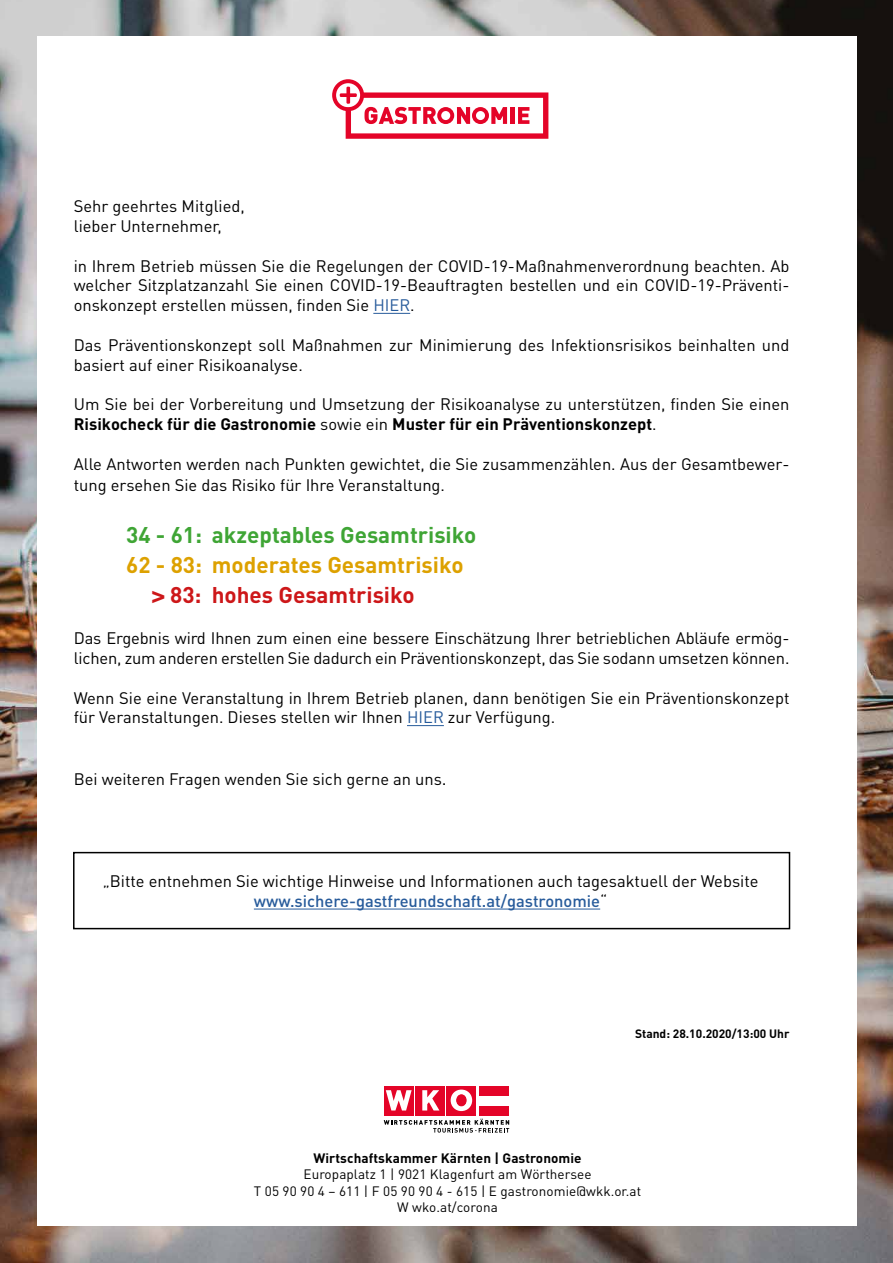
<style>
.page{position:relative;width:893px;height:1263px;background:#fff}
.page>*{position:absolute;margin:0;border:0;box-sizing:border-box;transform-origin:0 0}
.t1{font:700 22.5px/30px "DIN";color:#dda100}
.t2{font:700 22.5px "DIN";color:#3fa535}
.t3{font:16.5px/19.8px "DIN Pro";color:#000}
.t4{font:13.5px/16.5px "DIN";letter-spacing:.005em;color:#000;text-align:center}
.t5{font:700 13.5px "DIN";letter-spacing:.005em;color:#000}
.t6{font:700 12px "DIN";color:#000}
.s1{color:#275b9b}
.s2{font-weight:700}
.s3{font-family:"Univers LT Std";color:#cd1719}
.s4{color:#cd1719}
.s5{font-size:18px}
.s6{font-weight:500;color:#275b9b}
</style>
<div class="page">
<img style="left:0;top:0;width:893px;height:1263px">
<div style="left:37px;top:36px;width:819px;height:1189px;background:#fff"></div>
<div style="left:479px;top:1086px;width:30px;height:9px;background:#e40428"></div>
<div style="left:479px;top:1105px;width:30px;height:10px;background:#e40428"></div>
<div style="left:446px;top:1086px;width:30px;height:29px;background:#e40428"></div>
<div style="left:415px;top:1086px;width:30px;height:29px;background:#e40428"></div>
<svg style="left:422px;top:1090px;width:17px;height:20px"></svg>
<div style="left:384px;top:1086px;width:30px;height:29px;background:#e40428"></div>
<svg style="left:386px;top:1090px;width:26px;height:20px"></svg>
<svg style="left:451px;top:1089px;width:21px;height:22px"></svg>
<div style="left:457px;top:1095px;width:9px;height:11px;background:#e40428;border-radius:50%"></div>
<div style="left:456px;top:1094px;width:10px;height:12px;border:1px solid #e40428;border-radius:50%"></div>
<svg style="left:384px;top:1119px;width:125px;height:13px"></svg>
<svg style="left:332px;top:79px;width:216px;height:60px"></svg>
<hr style="left:373px;top:313px;width:37px;height:1px;background:#275b9b">
<hr style="left:407px;top:725px;width:37px;height:1px;background:#275b9b">
<hr style="left:254px;top:909px;width:346px;height:1px;background:#275b9b">
<div style="left:73px;top:852px;width:717px;height:77px;border:2px solid #000"></div>
<p class="t3" style="left:74px;top:196px;width:173px">Sehr geehrtes Mitglied, lieber Unternehmer,</p>
<p class="t3" style="left:74px;top:255px;width:717px;text-align:justify">in Ihrem Betrieb müssen Sie die Regelungen der COVID-19-Maßnahmenverordnung beachten. Ab welcher Sitzplatzanzahl Sie einen COVID-19-Beauftragten bestellen und ein COVID-19-Präventi&shy;onskonzept erstellen müssen, finden Sie <span class="s1">HIER</span>.</p>
<p class="t3" style="left:74px;top:334px;width:717px">Das Präventionskonzept soll Maßnahmen zur Minimierung des Infektionsrisikos beinhalten und basiert auf einer Risikoanalyse.</p>
<p class="t3" style="left:74px;top:394px;width:717px">Um Sie bei der Vorbereitung und Umsetzung der Risikoanalyse zu unterstützen, finden Sie einen<br><span class="s2">Risikocheck für die Gastronomie</span> sowie ein <span class="s2">Muster für ein Präventionskonzept</span>.</p>
<p class="t3" style="left:74px;top:452px;width:717px;line-height:21.6px">Alle Antworten werden nach Punkten gewichtet, die Sie zusammenzählen. Aus der Gesamtbewer&shy;tung ersehen Sie das Risiko für Ihre Veranstaltung.</p>
<h1 class="t2" style="left:126px;top:520px;width:352px">34 - 61: akzeptables Gesamtrisiko</h1>
<h1 class="t1" style="left:152px;top:549px;width:313px;text-indent:-25px">62 - 83: moderates Gesamtrisiko <span class="s3">&gt;</span> <span class="s4">83: hohes Gesamtrisiko</span></h1>
<p class="t3" style="left:74px;top:628px;width:717px">Das Ergebnis wird Ihnen zum einen eine bessere Einschätzung Ihrer betrieblichen Abläufe ermög&shy;lichen, zum anderen erstellen Sie dadurch ein Präventionskonzept, das Sie sodann umsetzen können.</p>
<p class="t3" style="left:74px;top:687px;width:717px">Wenn Sie eine Veranstaltung in Ihrem Betrieb planen, dann benötigen Sie ein Präventionskonzept für Veranstaltungen. Dieses stellen wir Ihnen <span class="s1">HIER</span> zur Verfügung.</p>
<p class="t3" style="left:74px;top:768px;width:375px">Bei weiteren Fragen wenden Sie sich gerne an uns<span class="s5">.</span></p>
<p class="t3" style="left:103px;top:870px;width:657px;text-align:center">„Bitte entnehmen Sie wichtige Hinweise und Informationen auch tagesaktuell der Website <span class="s6">www.sichere-gastfreundschaft.at/gastronomie</span>“</p>
<p class="t6" style="left:635px;top:1026px;width:156px">Stand: 28.10.2020/13:00 Uhr</p>
<p class="t5" style="left:313px;top:1149px;width:270px">Wirtschaftskammer Kärnten | Gastronomie</p>
<p class="t4" style="left:254px;top:1166px;width:389px">Europaplatz 1 | 9021 Klagenfurt am Wörthersee<br>T 05 90 90 4 – 611 | F 05 90 90 4 - 615 | E gastronomie@wkk.or.at<br>W wko.at/corona</p>
</div>
